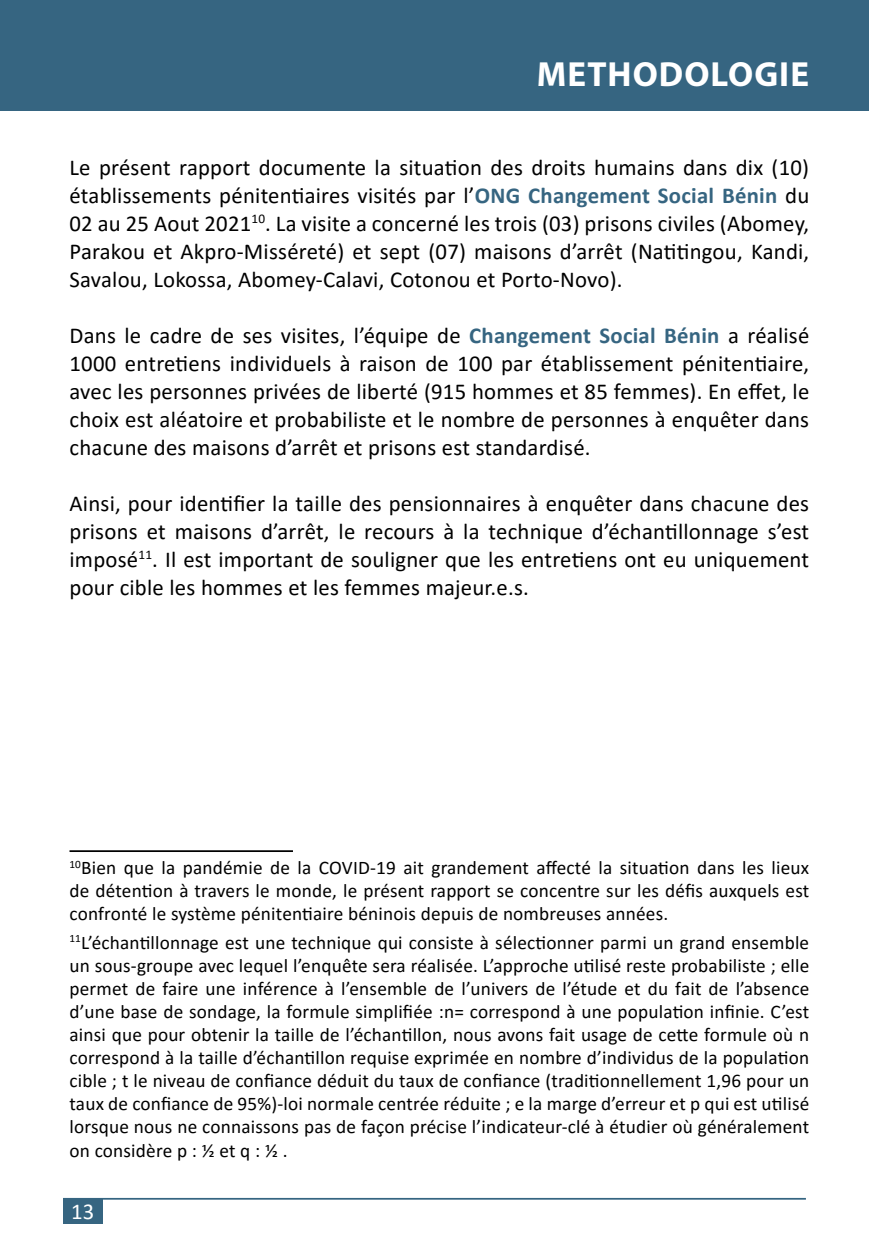
<style>
.page{position:relative;width:869px;height:1241px;background:#fff}
.page>*{position:absolute;margin:0;border:0;box-sizing:border-box;transform-origin:0 0}
.t1{font:700 35px "Myriad Pro";letter-spacing:.03em;color:#fff}
.t2{font:22.75px/28px "Calibri";letter-spacing:.01em;color:#000;text-align:justify}
.t3{font:22.75px "Calibri";color:#fff}
.t4{font:19.25px/23.1px "Calibri";letter-spacing:.01em;color:#000;text-align:justify}
.s1{font-weight:700;color:#366581}
</style>
<div class="page">
<hr style="left:63px;top:1197px;width:742px;height:2px;background:#366581">
<div style="left:63px;top:1198px;width:39px;height:25px;background:#366581"></div>
<hr style="left:69px;top:850px;width:224px;height:1px;background:#000">
<div style="left:1px;top:0;width:867px;height:110px;background:#366581"></div>
<h1 class="t1" style="left:536px;top:51px;width:274px">METHODOLOGIE</h1>
<p class="t2" style="left:69px;top:152px;width:741px">Le présent rapport documente la situation des droits humains dans dix (10) établissements pénitentiaires visités par l’<span class="s1">ONG Changement Social Bénin</span> du 02 au 25 Aout 2021<sup>10</sup>. La visite a concerné les trois (03) prisons civiles (Abomey, Parakou et Akpro-Misséreté) et sept (07) maisons d’arrêt (Natitingou, Kandi, Savalou, Lokossa, Abomey-Calavi, Cotonou et Porto-Novo).</p>
<p class="t2" style="left:69px;top:320px;width:741px">Dans le cadre de ses visites, l’équipe de <span class="s1">Changement Social Bénin</span> a réalisé 1000 entretiens individuels à raison de 100 par établissement pénitentiaire, avec les personnes privées de liberté (915 hommes et 85 femmes). En effet, le choix est aléatoire et probabiliste et le nombre de personnes à enquêter dans chacune des maisons d’arrêt et prisons est standardisé.</p>
<p class="t2" style="left:69px;top:488px;width:740px">Ainsi, pour identifier la taille des pensionnaires à enquêter dans chacune des prisons et maisons d’arrêt, le recours à la technique d’échantillonnage s’est imposé<sup>11</sup>. Il est important de souligner que les entretiens ont eu uniquement pour cible les hommes et les femmes majeur.e.s.</p>
<p class="t4" style="left:69px;top:855px;width:741px"><sup>10</sup>Bien que la pandémie de la COVID-19 ait grandement affecté la situation dans les lieux de détention à travers le monde, le présent rapport se concentre sur les défis auxquels est confronté le système pénitentiaire béninois depuis de nombreuses années.</p>
<p class="t4" style="left:69px;top:929px;width:741px"><sup>11</sup>L’échantillonnage est une technique qui consiste à sélectionner parmi un grand ensemble un sous-groupe avec lequel l’enquête sera réalisée. L’approche utilisé reste probabiliste ; elle permet de faire une inférence à l’ensemble de l’univers de l’étude et du fait de l’absence d’une base de sondage, la formule simplifiée :n= correspond à une population infinie. C’est ainsi que pour obtenir la taille de l’échantillon, nous avons fait usage de cette formule où n correspond à la taille d’échantillon requise exprimée en nombre d’individus de la population cible ; t le niveau de confiance déduit du taux de confiance (traditionnellement 1,96 pour un taux de confiance de 95%)-loi normale centrée réduite ; e la marge d’erreur et p qui est utilisé lorsque nous ne connaissons pas de façon précise l’indicateur-clé à étudier où généralement on considère p : ½ et q : ½ .</p>
<p class="t3" style="left:71px;top:1195px;width:25px">13</p>
</div>
